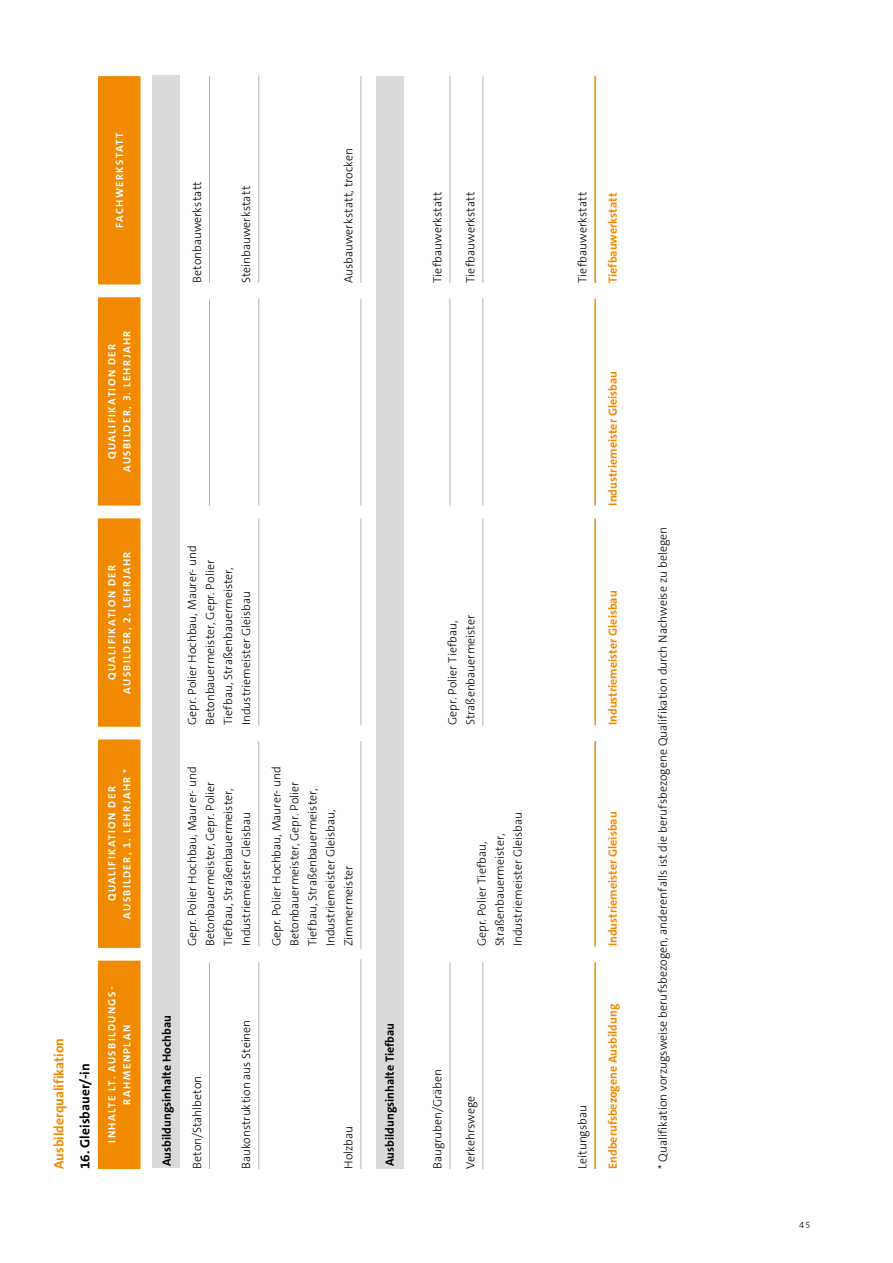
<style>
.page{position:relative;width:893px;height:1263px;background:#fff}
.page>*{position:absolute;margin:0;border:0;box-sizing:border-box;transform-origin:0 0}
.t1{font:700 13.5px "The Sans C5";color:#f18a00}
.t2{font:700 13.5px "The Sans C5";color:#000}
.t3{font:300 12px/18px "The Sans C5";color:#000}
.t4{font:700 12px "The Sans C5";color:#f18a00}
.t5{font:700 12px "The Sans C5";color:#000}
.t6{font:700 10.5px/15px "The Sans C5";letter-spacing:.135em;color:#fff;text-align:center}
.t7{font:300 9px "The Sans C5";color:#000}
</style>
<div class="page">
<div style="left:377px;top:77px;width:27px;height:1092px;background:#d9dadb"></div>
<div style="left:152px;top:75px;width:27px;height:1093px;background:#d9dadb"></div>
<svg style="left:98px;top:76px;width:43px;height:1093px;background:#f1900e"></svg>
<hr style="left:209px;top:962px;width:1px;height:207px;background:#b1b3b4">
<hr style="left:258px;top:962px;width:1px;height:207px;background:#b1b3b4">
<hr style="left:209px;top:76px;width:1px;height:207px;background:#b1b3b4">
<hr style="left:258px;top:76px;width:1px;height:207px;background:#b1b3b4">
<hr style="left:449px;top:962px;width:1px;height:207px;background:#b1b3b4">
<hr style="left:482px;top:962px;width:1px;height:207px;background:#b1b3b4">
<hr style="left:258px;top:741px;width:1px;height:205px;background:#b1b3b4">
<hr style="left:361px;top:959px;width:1px;height:210px;background:#b1b3b4">
<hr style="left:361px;top:741px;width:1px;height:208px;background:#b1b3b4">
<hr style="left:361px;top:76px;width:1px;height:207px;background:#b1b3b4">
<hr style="left:258px;top:518px;width:1px;height:207px;background:#b1b3b4">
<hr style="left:361px;top:518px;width:1px;height:207px;background:#b1b3b4">
<hr style="left:209px;top:299px;width:1px;height:207px;background:#b1b3b4">
<hr style="left:258px;top:299px;width:1px;height:207px;background:#b1b3b4">
<hr style="left:361px;top:299px;width:1px;height:207px;background:#b1b3b4">
<hr style="left:449px;top:76px;width:1px;height:207px;background:#b1b3b4">
<hr style="left:482px;top:76px;width:1px;height:207px;background:#b1b3b4">
<hr style="left:482px;top:518px;width:1px;height:207px;background:#b1b3b4">
<hr style="left:449px;top:299px;width:1px;height:207px;background:#b1b3b4">
<hr style="left:482px;top:299px;width:1px;height:207px;background:#b1b3b4">
<hr style="left:594px;top:962px;width:2px;height:207px;background:#f18a00">
<hr style="left:594px;top:741px;width:2px;height:205px;background:#f18a00">
<hr style="left:594px;top:518px;width:2px;height:207px;background:#f18a00">
<hr style="left:594px;top:299px;width:2px;height:207px;background:#f18a00">
<hr style="left:594px;top:76px;width:2px;height:207px;background:#f18a00">
<p class="t6" style="left:112px;top:228px;width:97px;rotate:-90deg">FACHWERKSTATT</p>
<p class="t6" style="left:105px;top:472px;width:143px;rotate:-90deg">QUALIFIKATION DER<br>AUSBILDER, 3. LEHRJAHR</p>
<p class="t3" style="left:188px;top:283px;width:103px;rotate:-90deg">Betonbauwerkstatt</p>
<p class="t3" style="left:237px;top:283px;width:98px;rotate:-90deg">Steinbauwerkstatt</p>
<p class="t3" style="left:339px;top:283px;width:136px;rotate:-90deg">Ausbauwerkstatt, trocken</p>
<p class="t6" style="left:105px;top:693px;width:143px;rotate:-90deg">QUALIFIKATION DER<br>AUSBILDER, 2. LEHRJAHR</p>
<p class="t6" style="left:105px;top:919px;width:152px;rotate:-90deg">QUALIFIKATION DER<br>AUSBILDER, 1. LEHRJAHR *</p>
<p class="t1" style="left:50px;top:1169px;width:133px;rotate:-90deg">Ausbilderqualifikation</p>
<p class="t2" style="left:76px;top:1169px;width:107px;rotate:-90deg">16. Gleisbauer/-in</p>
<p class="t6" style="left:105px;top:1143px;width:157px;rotate:-90deg">INHALTE LT. AUSBILDUNGS-<br>RAHMENPLAN</p>
<p class="t3" style="left:183px;top:725px;width:181px;rotate:-90deg">Gepr. Polier Hochbau, Maurer- und<br>Betonbauermeister, Gepr. Polier<br>Tiefbau, Straßenbauermeister,<br>Industriemeister Gleisbau</p>
<p class="t3" style="left:183px;top:946px;width:181px;rotate:-90deg">Gepr. Polier Hochbau, Maurer- und<br>Betonbauermeister, Gepr. Polier<br>Tiefbau, Straßenbauermeister,<br>Industriemeister Gleisbau</p>
<p class="t3" style="left:267px;top:946px;width:181px;rotate:-90deg">Gepr. Polier Hochbau, Maurer- und<br>Betonbauermeister, Gepr. Polier<br>Tiefbau, Straßenbauermeister,<br>Industriemeister Gleisbau,<br>Zimmermeister</p>
<p class="t5" style="left:159px;top:1166px;width:152px;rotate:-90deg">Ausbildungsinhalte Hochbau</p>
<p class="t3" style="left:188px;top:1169px;width:95px;rotate:-90deg">Beton/Stahlbeton</p>
<p class="t3" style="left:237px;top:1169px;width:151px;rotate:-90deg">Baukonstruktion aus Steinen</p>
<p class="t3" style="left:339px;top:1169px;width:45px;rotate:-90deg">Holzbau</p>
<p class="t5" style="left:382px;top:1166px;width:145px;rotate:-90deg">Ausbildungsinhalte Tiefbau</p>
<p class="t3" style="left:428px;top:283px;width:93px;rotate:-90deg">Tiefbauwerkstatt</p>
<p class="t3" style="left:461px;top:283px;width:93px;rotate:-90deg">Tiefbauwerkstatt</p>
<p class="t3" style="left:443px;top:725px;width:112px;rotate:-90deg">Gepr. Polier Tiefbau,<br>Straßenbauermeister</p>
<p class="t3" style="left:473px;top:946px;width:136px;rotate:-90deg">Gepr. Polier Tiefbau,<br>Straßenbauermeister,<br>Industriemeister Gleisbau</p>
<p class="t3" style="left:428px;top:1169px;width:102px;rotate:-90deg">Baugruben/Gräben</p>
<p class="t3" style="left:461px;top:1169px;width:75px;rotate:-90deg">Verkehrswege</p>
<p class="t3" style="left:574px;top:283px;width:93px;rotate:-90deg">Tiefbauwerkstatt</p>
<p class="t4" style="left:605px;top:283px;width:92px;rotate:-90deg">Tiefbauwerkstatt</p>
<p class="t4" style="left:605px;top:506px;width:136px;rotate:-90deg">Industriemeister Gleisbau</p>
<p class="t4" style="left:605px;top:725px;width:136px;rotate:-90deg">Industriemeister Gleisbau</p>
<p class="t4" style="left:605px;top:946px;width:136px;rotate:-90deg">Industriemeister Gleisbau</p>
<p class="t3" style="left:574px;top:1169px;width:65px;rotate:-90deg">Leitungsbau</p>
<p class="t4" style="left:605px;top:1169px;width:167px;rotate:-90deg">Endberufsbezogene Ausbildung</p>
<p class="t3" style="left:654px;top:1169px;width:644px;rotate:-90deg">* Qualifikation vorzugsweise berufsbezogen, anderenfalls ist die berufsbezogene Qualifikation durch Nachweise zu belegen</p>
<p class="t7" style="left:799px;top:1219px;width:13px">45</p>
</div>
